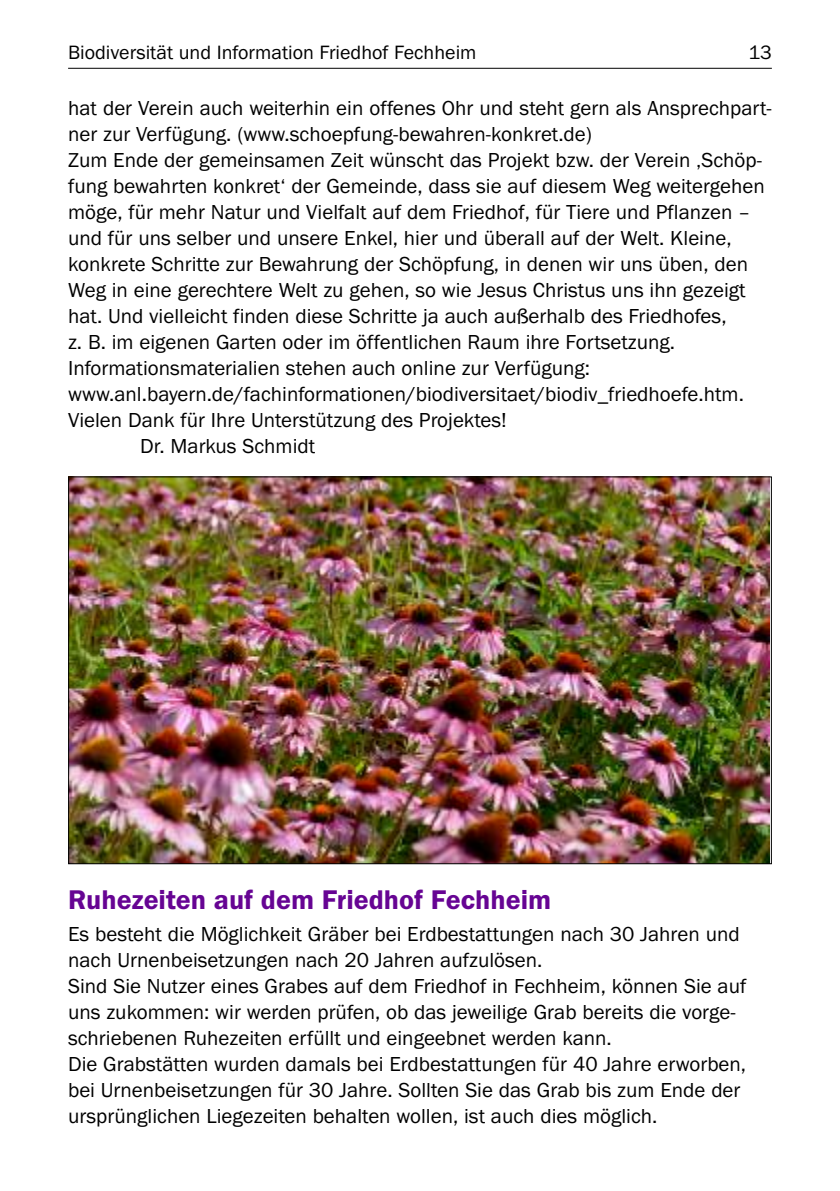
<style>
.page{position:relative;width:840px;height:1191px;background:#fff}
.page>*{position:absolute;margin:0;border:0;box-sizing:border-box;transform-origin:0 0}
.t1{font:600 28px "Franklin Gothic";color:#660493}
.t2{font:21px/26px "Franklin Gothic";color:#000}
.t3{font:20px "Franklin Gothic";color:#000}
</style>
<div class="page">
<hr style="left:68px;top:68px;width:703px;height:1px;background:#000">
<img style="left:70px;top:478px;width:699px;height:384px">
<p class="t3" style="left:68px;top:41px;width:410px">Biodiversität und Information Friedhof Fechheim</p>
<p class="t3" style="left:748px;top:41px;width:25px">13</p>
<p class="t2" style="left:68px;top:95px;width:704px">hat der Verein auch weiterhin ein offenes Ohr und steht gern als Ansprechpart-</p>
<p class="t2" style="left:68px;top:121px;width:525px">ner zur Verfügung. (www.schoepfung-bewahren-konkret.de)</p>
<p class="t2" style="left:68px;top:147px;width:695px">Zum Ende der gemeinsamen Zeit wünscht das Projekt bzw. der Verein ‚Schöp-</p>
<p class="t2" style="left:68px;top:173px;width:698px">fung bewahrten konkret‘ der Gemeinde, dass sie auf diesem Weg weitergehen</p>
<p class="t2" style="left:68px;top:199px;width:683px">möge, für mehr Natur und Vielfalt auf dem Friedhof, für Tiere und Pflanzen –</p>
<p class="t2" style="left:68px;top:225px;width:664px">und für uns selber und unsere Enkel, hier und überall auf der Welt. Kleine,</p>
<p class="t2" style="left:68px;top:251px;width:681px">konkrete Schritte zur Bewahrung der Schöpfung, in denen wir uns üben, den</p>
<p class="t2" style="left:68px;top:277px;width:678px">Weg in eine gerechtere Welt zu gehen, so wie Jesus Christus uns ihn gezeigt</p>
<p class="t2" style="left:68px;top:303px;width:659px">hat. Und vielleicht finden diese Schritte ja auch außerhalb des Friedhofes,</p>
<p class="t2" style="left:68px;top:329px;width:608px">z. B. im eigenen Garten oder im öffentlichen Raum ihre Fortsetzung.</p>
<p class="t2" style="left:68px;top:355px;width:523px">Informationsmaterialien stehen auch online zur Verfügung:</p>
<p class="t2" style="left:68px;top:381px;width:677px">www.anl.bayern.de/fachinformationen/biodiversitaet/biodiv_friedhoefe.htm.</p>
<p class="t2" style="left:68px;top:407px;width:440px">Vielen Dank für Ihre Unterstützung des Projektes!</p>
<p class="t2" style="left:140px;top:433px;width:176px">Dr. Markus Schmidt</p>
<h1 class="t1" style="left:68px;top:883px;width:484px">Ruhezeiten auf dem Friedhof Fechheim</h1>
<p class="t2" style="left:68px;top:920px;width:679px">Es besteht die Möglichkeit Gräber bei Erdbestattungen nach 30 Jahren und nach Urnenbeisetzungen nach 20 Jahren aufzulösen.<br>Sind Sie Nutzer eines Grabes auf dem Friedhof in Fechheim, können Sie auf uns zukommen: wir werden prüfen, ob das jeweilige Grab bereits die vorge&shy;schriebenen Ruhezeiten erfüllt und eingeebnet werden kann.<br>Die Grabstätten wurden damals bei Erdbestattungen für 40 Jahre erworben, bei Urnenbeisetzungen für 30 Jahre. Sollten Sie das Grab bis zum Ende der ursprünglichen Liegezeiten behalten wollen, ist auch dies möglich.</p>
</div>
